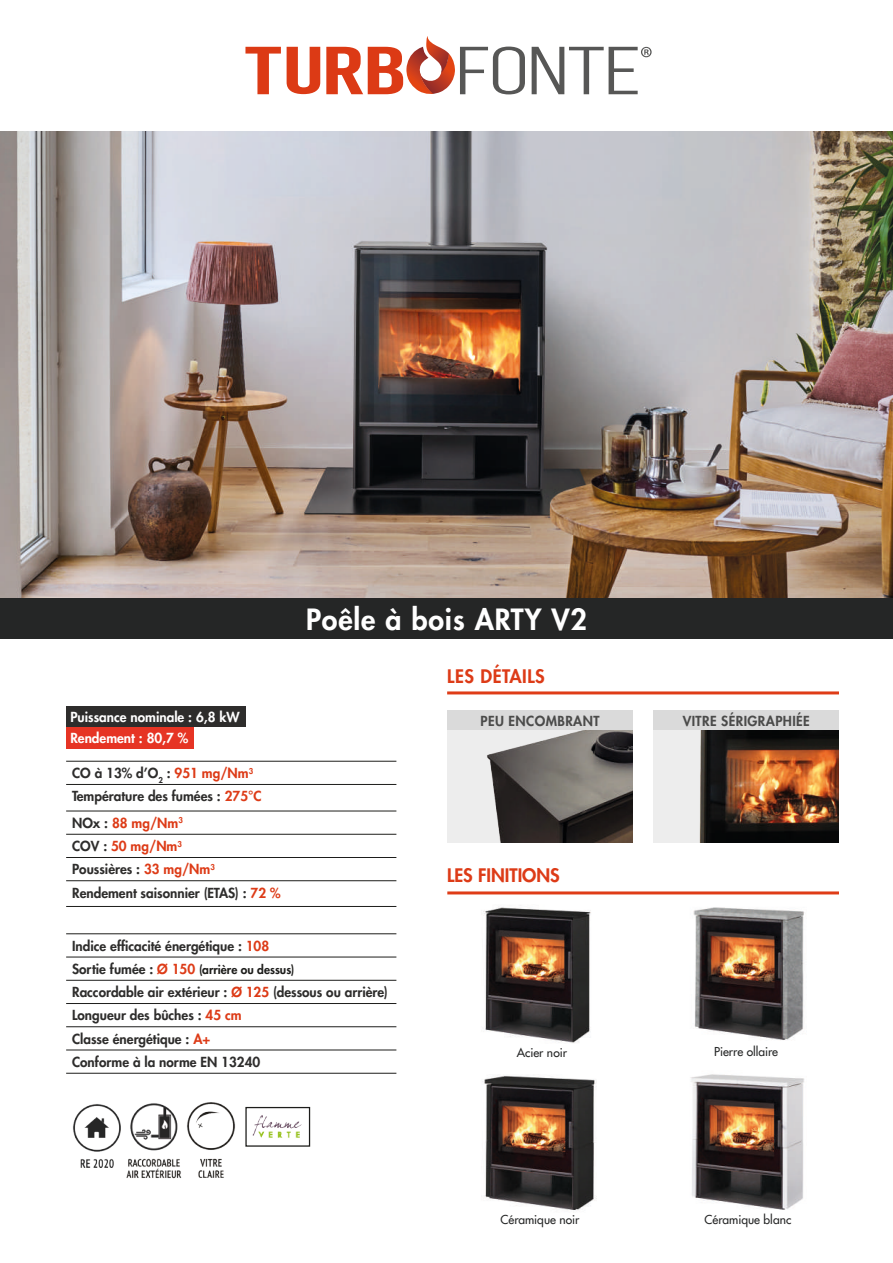
<style>
.page{position:relative;width:893px;height:1263px;background:#fff}
.page>*{position:absolute;margin:0;border:0;box-sizing:border-box;transform-origin:0 0}
.t1{font:800 28.5px "Futura LT";letter-spacing:.03em;color:#fff}
.t2{font:800 18.15px "Futura LT";color:#dd3b17}
.t3{font:800 18.15px "Futura LT";letter-spacing:.03em;color:#dd3b17}
.t4{font:800 13.5px/23.2px "Futura LT";color:#2e2d2c}
.t5{font:800 13.5px/21px "Futura LT";color:#fff}
.t6{font:800 13.5px "Futura LT";letter-spacing:.03em;color:#4b4b4a}
.t7{font:12px "Futura LT";color:#252626}
.t8{font:800 12px "Futura LT";color:#1d1d1b}
.s1{color:#dd3b17}
.s2{font-size:13.5px;color:#2e2d2c}
.s3{font-size:13.5px;color:#dd3b17}
.s4{color:#dc3915}
</style>
<div class="page">
<img style="left:0;top:132px;width:893px;height:466px">
<div style="left:0;top:598px;width:893px;height:41px;background:#252626"></div>
<hr style="left:447px;top:891px;width:392px;height:3px;background:#df3c17">
<img style="left:483px;top:905px;width:108px;height:138px">
<img style="left:482px;top:1075px;width:115px;height:136px">
<img style="left:693px;top:907px;width:111px;height:133px">
<img style="left:690px;top:1074px;width:114px;height:136px">
<div style="left:66px;top:706px;width:180px;height:21px;background:#2e2d2c"></div>
<div style="left:66px;top:727px;width:128px;height:21px;background:#e63424"></div>
<hr style="left:66px;top:761px;width:330px;height:1px;background:#1d1d1b">
<hr style="left:66px;top:784px;width:330px;height:1px;background:#1d1d1b">
<hr style="left:66px;top:811px;width:330px;height:1px;background:#1d1d1b">
<hr style="left:66px;top:834px;width:330px;height:1px;background:#1d1d1b">
<hr style="left:66px;top:857px;width:330px;height:1px;background:#1d1d1b">
<hr style="left:66px;top:880px;width:330px;height:1px;background:#1d1d1b">
<hr style="left:66px;top:906px;width:330px;height:1px;background:#1d1d1b">
<hr style="left:66px;top:933px;width:330px;height:1px;background:#1d1d1b">
<hr style="left:66px;top:957px;width:330px;height:1px;background:#1d1d1b">
<hr style="left:66px;top:980px;width:330px;height:1px;background:#1d1d1b">
<hr style="left:66px;top:1003px;width:330px;height:1px;background:#1d1d1b">
<hr style="left:66px;top:1026px;width:330px;height:1px;background:#1d1d1b">
<hr style="left:66px;top:1049px;width:330px;height:1px;background:#1d1d1b">
<hr style="left:66px;top:1073px;width:330px;height:1px;background:#1d1d1b">
<img style="left:73px;top:1104px;width:47px;height:63px">
<img style="left:126px;top:1103px;width:56px;height:76px">
<img style="left:187px;top:1103px;width:48px;height:74px">
<img style="left:252px;top:1115px;width:50px;height:23px">
<div style="left:245px;top:1107px;width:65px;height:40px;border:1px solid #1d1d1b"></div>
<svg style="left:245px;top:47px;width:36px;height:47px"></svg>
<svg style="left:287px;top:47px;width:33px;height:47px"></svg>
<svg style="left:532px;top:47px;width:120px;height:47px"></svg>
<svg style="left:326px;top:36px;width:199px;height:59px"></svg>
<hr style="left:447px;top:691px;width:392px;height:3px;background:#df3c17">
<div style="left:447px;top:710px;width:186px;height:20px;background:#dadada"></div>
<div style="left:654px;top:710px;width:185px;height:20px;background:#dadada"></div>
<img style="left:447px;top:730px;width:186px;height:112px">
<img style="left:653px;top:730px;width:186px;height:112px">
<h1 class="t1" style="left:306px;top:600px;width:282px">Poêle à bois ARTY V2</h1>
<p class="t5" style="left:70px;top:706px;width:171px">Puissance nominale : 6,8 kW<br>Rendement : 80,7 %</p>
<p class="t4" style="left:72px;top:761px;width:191px">CO à 13% d’O<sub>2</sub> : <span class="s1">951 mg/Nm</span><sup>3<br></sup>Température des fumées : <span class="s1">275°C</span></p>
<p class="t4" style="left:72px;top:811px;width:210px">NOx : <span class="s1">88 mg/Nm</span><sup>3<br></sup>COV : <span class="s1">50 mg/Nm</span><sup>3<br></sup>Poussières : <span class="s1">33 mg/Nm</span><sup>3<br></sup>Rendement saisonnier (ETAS) : <span class="s1">72 %</span></p>
<p class="t4" style="left:72px;top:934px;width:199px">Indice efficacité énergétique : <span class="s1">108</span></p>
<p class="t8" style="left:72px;top:961px;width:224px"><span class="s2">Sortie fumée :</span> <span class="s3">Ø 150</span> (arrière ou dessus)</p>
<p class="t4" style="left:72px;top:980px;width:317px">Raccordable air extérieur : <span class="s4">Ø 125</span> (dessous ou arrière)<br>Longueur des bûches : <span class="s1">45 cm<br></span>Classe énergétique : <span class="s1">A+<br></span>Conforme à la norme EN 13240</p>
<h2 class="t3" style="left:447px;top:664px;width:99px">LES DÉTAILS</h2>
<p class="t6" style="left:480px;top:712px;width:121px">PEU ENCOMBRANT</p>
<p class="t6" style="left:683px;top:712px;width:129px">VITRE SÉRIGRAPHIÉE</p>
<h2 class="t2" style="left:447px;top:863px;width:114px">LES FINITIONS</h2>
<p class="t7" style="left:517px;top:1044px;width:52px">Acier noir</p>
<p class="t7" style="left:714px;top:1043px;width:65px">Pierre ollaire</p>
<p class="t7" style="left:500px;top:1212px;width:80px">Céramique noir</p>
<p class="t7" style="left:704px;top:1212px;width:88px">Céramique blanc</p>
</div>
